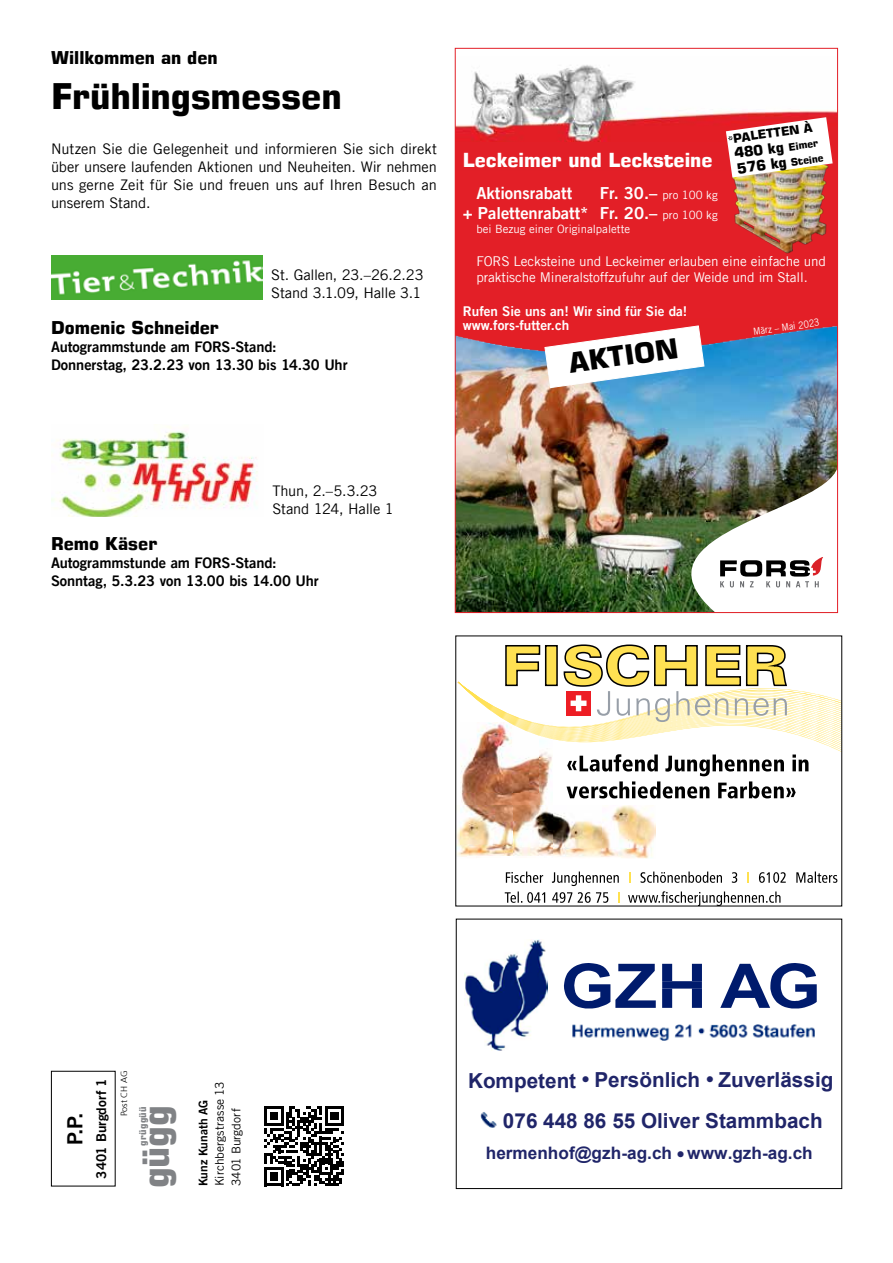
<style>
.page{position:relative;width:893px;height:1263px;background:#fff}
.page>*{position:absolute;margin:0;border:0;box-sizing:border-box;transform-origin:0 0}
.t1{font:700 37.2px "Eurostile LT";color:#808285}
.t2{font:700 36px "Eurostile LT";letter-spacing:-.005em;color:#000}
.t3{font:700 28.05px "Eurostile LT";color:#000}
.t4{font:21px "Trade Gothic LT Com Bd 2";color:#000}
.t5{font:700 20.7px/41.4px "Arial";color:#202569}
.t6{font:700 19.65px "Eurostile LT";color:#fff}
.t7{font:700 18px "Eurostile LT";color:#000}
.t8{font:700 17.1px "Arial";letter-spacing:.005em;color:#202569}
.t9{font:16.65px "Trade Gothic LT Com Bd 2";color:#fff}
.t10{font:14.7px/18px "Trade Gothic LT Com";letter-spacing:-.01em;color:#000}
.t11{font:14.7px/18px "Trade Gothic LT Com Bd 2";letter-spacing:-.01em;color:#000}
.t12{font:700 14.55px "Eurostile LT";color:#000}
.t13{font:13.5px/16.2px "Trade Gothic LT Com";letter-spacing:-.01em;color:#fff}
.t14{font:13.5px "Trade Gothic LT Com Bd 2";color:#fff}
.t15{font:13.5px "Trade Gothic LT Com Bd 2";color:#000}
.t16{font:700 12.45px "Eurostile LT";color:#000}
.t17{font:12px/16.5px "Trade Gothic LT Com";letter-spacing:.01em;color:#000}
.t18{font:12px "Trade Gothic LT Com Bd 2";color:#000}
.t19{font:11.4px "Trade Gothic LT Com";color:#fff}
.t20{font:700 10.35px "Eurostile LT";color:#000}
.t21{font:9.9px "Trade Gothic LT Com";color:#fff;scale:.9 1}
.t22{font:700 9.6px "Eurostile LT";letter-spacing:.025em;color:#808285}
.t23{font:300 9px "Frutiger 45";color:#000}
.s1{font-size:10.35px}
.s2{font-size:14.55px}
.s3{font-family:"Trade Gothic LT Com Bd 2";font-size:16.65px}
.s4{font-family:"Trade Gothic LT Com";font-size:11.4px}
</style>
<div class="page">
<div style="left:51px;top:1071px;width:65px;height:115px;border:1px solid #000"></div>
<svg style="left:265px;top:1106px;width:79px;height:80px"></svg>
<img style="left:458px;top:809px;width:3px;height:48px">
<img style="left:461px;top:805px;width:195px;height:53px">
<img style="left:553px;top:857px;width:68px;height:1px">
<img style="left:461px;top:798px;width:84px;height:7px">
<img style="left:467px;top:857px;width:86px;height:1px">
<svg style="left:759px;top:871px;width:78px;height:12px"></svg>
<svg style="left:640px;top:871px;width:97px;height:12px"></svg>
<svg style="left:458px;top:644px;width:382px;height:154px"></svg>
<svg style="left:628px;top:891px;width:152px;height:13px"></svg>
<svg style="left:505px;top:871px;width:114px;height:32px"></svg>
<img style="left:480px;top:1112px;width:17px;height:16px">
<svg style="left:564px;top:963px;width:92px;height:45px"></svg>
<div style="left:662px;top:989px;width:10px;height:19px;background:#001b6d"></div>
<div style="left:662px;top:981px;width:40px;height:7px;background:#001b6d"></div>
<div style="left:662px;top:964px;width:10px;height:17px;background:#001b6d"></div>
<div style="left:692px;top:988px;width:10px;height:20px;background:#001b6d"></div>
<div style="left:692px;top:964px;width:10px;height:17px;background:#001b6d"></div>
<svg style="left:720px;top:963px;width:97px;height:45px"></svg>
<img style="left:572px;top:1024px;width:242px;height:16px">
<img style="left:465px;top:939px;width:83px;height:111px">
<img style="left:457px;top:353px;width:379px;height:258px">
<img style="left:457px;top:317px;width:379px;height:36px">
<div style="left:455px;top:143px;width:383px;height:174px;background:#e31f27"></div>
<img style="left:457px;top:65px;width:379px;height:78px">
<div style="left:763px;top:127px;width:75px;height:28px;background:#e21f27"></div>
<img style="left:732px;top:177px;width:95px;height:77px">
<img style="left:620px;top:463px;width:216px;height:148px">
<svg style="left:544px;top:325px;width:161px;height:64px"></svg>
<svg style="left:726px;top:117px;width:107px;height:60px"></svg>
<img style="left:51px;top:426px;width:207px;height:91px">
<img style="left:51px;top:255px;width:212px;height:45px">
<p class="t7" style="left:51px;top:47px;width:168px">Willkommen an den</p>
<h2 class="t2" style="left:51px;top:74px;width:292px">Frühlingsmessen</h2>
<p class="t10" style="left:51px;top:140px;width:387px;text-align:justify">Nutzen Sie die Gelegenheit und informieren Sie sich direkt über unsere laufenden Aktionen und Neuheiten. Wir nehmen uns gerne Zeit für Sie und freuen uns auf Ihren Besuch an unserem Stand.</p>
<p class="t10" style="left:271px;top:266px;width:154px">St. Gallen, 23.–26.2.23<br>Stand 3.1.09, Halle 3.1</p>
<p class="t7" style="left:51px;top:317px;width:169px">Domenic Schneider</p>
<p class="t11" style="left:51px;top:338px;width:298px">Autogrammstunde am FORS-Stand:<br>Donnerstag, 23.2.23 von 13.30 bis 14.30 Uhr</p>
<h3 class="t6" style="left:463px;top:148px;width:251px">Leckeimer und Lecksteine</h3>
<p class="t16" style="left:727px;top:131px;width:87px;rotate:-8deg"><span class="s1">*</span>PALETTEN À</p>
<p class="t12" style="left:733px;top:144px;width:86px;rotate:-8deg">480 kg <span class="s1">Eimer</span></p>
<p class="t20" style="left:736px;top:164px;width:88px;rotate:-8deg"><span class="s2">576 kg</span> Steine</p>
<p class="t9" style="left:476px;top:183px;width:97px">Aktionsrabatt</p>
<p class="t19" style="left:600px;top:188px;width:119px"><span class="s3">Fr. 30.–</span> pro 100 kg</p>
<p class="t9" style="left:463px;top:202px;width:256px">+ Palettenrabatt* Fr. 20.– <span class="s4">pro 100 kg</span></p>
<p class="t19" style="left:476px;top:222px;width:155px">bei Bezug einer Originalpalette</p>
<p class="t13" style="left:476px;top:253px;width:351px">FORS Lecksteine und Leckeimer erlauben eine einfache und praktische Mineralstoffzufuhr auf der Weide und im Stall.</p>
<p class="t14" style="left:463px;top:303px;width:226px">Rufen Sie uns an! Wir sind für Sie da!</p>
<p class="t14" style="left:463px;top:317px;width:108px">www.fors-futter.ch</p>
<h3 class="t3" style="left:566px;top:346px;width:112px;rotate:-8deg">AKTION</h3>
<p class="t21" style="left:752px;top:325px;width:76px;rotate:-8deg">März – Mai 2023</p>
<p class="t10" style="left:272px;top:482px;width:123px">Thun, 2.–5.3.23<br>Stand 124, Halle 1</p>
<p class="t7" style="left:51px;top:533px;width:108px">Remo Käser</p>
<p class="t11" style="left:51px;top:554px;width:269px">Autogrammstunde am FORS-Stand:<br>Sonntag, 5.3.23 von 13.00 bis 14.00 Uhr</p>
<h3 class="t4" style="left:62px;top:1145px;width:34px;rotate:-90deg">P.P.</h3>
<p class="t15" style="left:93px;top:1178px;width:101px;rotate:-90deg">3401 Burgdorf 1</p>
<p class="t23" style="left:119px;top:1116px;width:47px;rotate:-90deg">Post CH AG</p>
<h3 class="t5" style="left:503px;top:1059px;width:332px;text-indent:-35px">Kompetent ● Persönlich ● Zuverlässig<br>076 448 86 55 Oliver Stammbach</h3>
<p class="t8" style="left:486px;top:1141px;width:328px">hermenhof@gzh-ag.ch ● www.gzh-ag.ch</p>
<p class="t17" style="left:211px;top:1186px;width:106px;rotate:-90deg">Kirchbergstrasse 13<br>3401 Burgdorf</p>
<h1 class="t1" style="left:133px;top:1188px;width:85px;rotate:-90deg">gügg</h1>
<p class="t18" style="left:196px;top:1186px;width:88px;rotate:-90deg">Kunz Kunath AG</p>
<p class="t22" style="left:137px;top:1145px;width:40px;rotate:-90deg">grüggüü</p>
</div>
